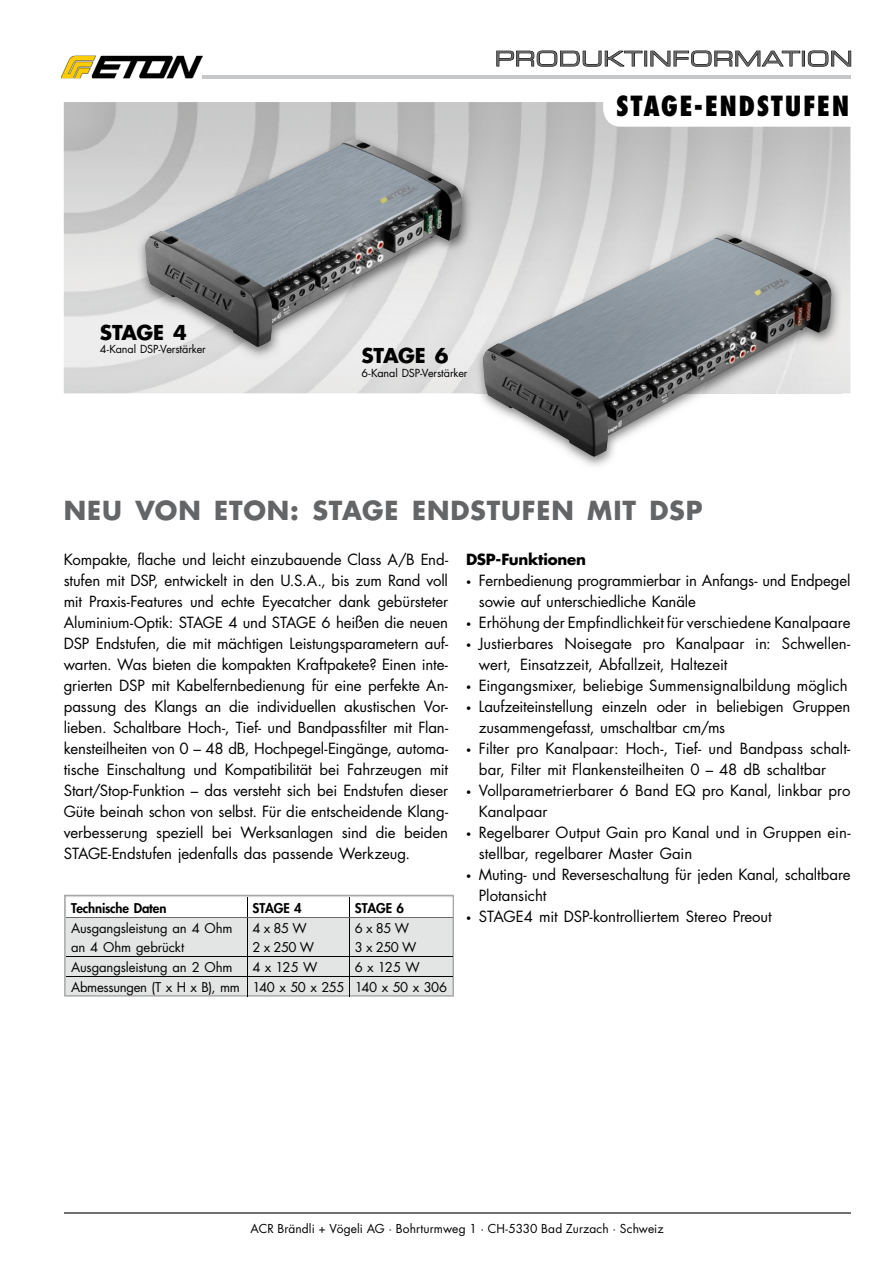
<style>
.page{position:relative;width:893px;height:1263px;background:#fff}
.page>*{position:absolute;margin:0;border:0;box-sizing:border-box;transform-origin:0 0}
.t1{font:800 condensed 27px "Futura";letter-spacing:.05em;color:#000}
.t2{font:700 25.5px "Futura";letter-spacing:.03em;color:#646567}
.t3{font:20.4px "Eurostile LT Std Ex 2";letter-spacing:.01em;color:#666}
.t4{font:700 19.95px "Futura";letter-spacing:-.02em;color:#000}
.t5{font:15px/21px "Futura";letter-spacing:-.005em;color:#000;text-align:justify}
.t6{font:700 15px "Futura";letter-spacing:-.015em;color:#000}
.t7{font:13.05px/18.9px "Futura";letter-spacing:-.015em;color:#000}
.t8{font:800 13.05px "Futura";letter-spacing:-.01em;color:#000}
.t9{font:12px "Futura";letter-spacing:.005em;color:#000}
.t10{font:10.8px "Futura";letter-spacing:-.01em;color:#000}
.s1{font-weight:700}
</style>
<div class="page">
<hr style="left:64px;top:1212px;width:786px;height:1px;background:#707172">
<hr style="left:203px;top:75px;width:647px;height:3px;background:#c6c7c8">
<img style="left:61px;top:56px;width:142px;height:22px">
<svg style="left:496px;top:50px;width:146px;height:17px"></svg>
<div style="left:644px;top:51px;width:3px;height:15px;border:1px solid #000"></div>
<svg style="left:650px;top:50px;width:150px;height:17px"></svg>
<div style="left:802px;top:51px;width:3px;height:15px;border:1px solid #000"></div>
<svg style="left:808px;top:50px;width:43px;height:17px"></svg>
<img style="left:64px;top:102px;width:786px;height:291px">
<svg style="left:603px;top:102px;width:247px;height:25px"></svg>
<svg style="left:64px;top:895px;width:390px;height:102px"></svg>
<hr style="left:66px;top:917px;width:181px;height:1px;background:#696a6b">
<hr style="left:247px;top:917px;width:103px;height:1px;background:#696a6b">
<hr style="left:350px;top:917px;width:102px;height:1px;background:#696a6b">
<img style="left:137px;top:134px;width:336px;height:226px">
<img style="left:278px;top:139px;width:76px;height:37px">
<img style="left:475px;top:229px;width:367px;height:237px">
<img style="left:655px;top:234px;width:69px;height:34px">
<h3 class="t3" style="left:495px;top:45px;width:359px">PRODUKTINFORMATION</h3>
<h1 class="t1" style="left:616px;top:88px;width:235px">STAGE-ENDSTUFEN</h1>
<h3 class="t4" style="left:100px;top:318px;width:88px">STAGE 4</h3>
<p class="t10" style="left:100px;top:342px;width:107px">4-Kanal DSP-Verstärker</p>
<h3 class="t4" style="left:361px;top:342px;width:88px">STAGE 6</h3>
<p class="t10" style="left:361px;top:365px;width:108px">6-Kanal DSP-Verstärker</p>
<h2 class="t2" style="left:64px;top:493px;width:640px">NEU VON ETON: STAGE ENDSTUFEN MIT DSP</h2>
<p class="t5" style="left:64px;top:548px;width:386px">Kompakte, flache und leicht einzubauende Class A/B End&shy;stufen mit DSP, entwickelt in den U.S.A., bis zum Rand voll mit Praxis-Features und echte Eyecatcher dank gebürsteter Aluminium-Optik: STAGE 4 und STAGE 6 heißen die neuen DSP Endstufen, die mit mächtigen Leistungsparametern auf&shy;warten. Was bieten die kompakten Kraftpakete? Einen inte&shy;grierten DSP mit Kabelfernbedienung für eine perfekte An&shy;passung des Klangs an die individuellen akustischen Vor&shy;lieben. Schaltbare Hoch-, Tief- und Bandpassfilter mit Flan&shy;kensteilheiten von 0 – 48 dB, Hochpegel-Eingänge, automa&shy;tische Einschaltung und Kompati bilität bei Fahrzeugen mit Start/Stop-Funktion – das versteht sich bei Endstufen dieser Güte beinah schon von selbst. Für die entscheidende Klang&shy;verbesserung speziell bei Werksanlagen sind die beiden STAGE-Endstufen jedenfalls das passende Werkzeug.</p>
<p class="t6" style="left:466px;top:549px;width:121px">DSP-Funktionen</p>
<p class="t5" style="left:466px;top:570px;width:386px"><span class="s1">·</span> Fernbedienung programmierbar in Anfangs- und Endpegel</p>
<p class="t5" style="left:479px;top:591px;width:218px">sowie auf unterschiedliche Kanäle</p>
<p class="t5" style="left:466px;top:612px;width:386px"><span class="s1">·</span> Erhöhung der Empfindlichkeit für verschiedene Kanalpaare</p>
<p class="t5" style="left:466px;top:633px;width:386px"><span class="s1">·</span> Justierbares Noisegate pro Kanalpaar in: Schwellen-</p>
<p class="t5" style="left:479px;top:654px;width:250px">wert, Einsatzzeit, Abfallzeit, Haltezeit</p>
<p class="t5" style="left:466px;top:675px;width:383px"><span class="s1">·</span> Eingangsmixer, beliebige Summensignalbildung möglich</p>
<p class="t5" style="left:466px;top:696px;width:386px"><span class="s1">·</span> Laufzeiteinstellung einzeln oder in beliebigen Gruppen</p>
<p class="t5" style="left:479px;top:717px;width:248px">zusammengefasst, umschaltbar cm/ms</p>
<p class="t5" style="left:466px;top:738px;width:386px"><span class="s1">·</span> Filter pro Kanalpaar: Hoch-, Tief- und Bandpass schalt-</p>
<p class="t5" style="left:479px;top:759px;width:349px">bar, Fil ter mit Flankensteilheiten 0 – 48 dB schaltbar</p>
<p class="t5" style="left:466px;top:780px;width:386px"><span class="s1">·</span> Vollparametrierbarer 6 Band EQ pro Kanal, linkbar pro</p>
<p class="t5" style="left:479px;top:801px;width:70px">Ka nal paar</p>
<p class="t5" style="left:466px;top:822px;width:386px"><span class="s1">·</span> Regelbarer Output Gain pro Kanal und in Gruppen ein-</p>
<p class="t5" style="left:479px;top:843px;width:215px">stellbar, regelbarer Master Gain</p>
<p class="t5" style="left:466px;top:864px;width:386px"><span class="s1">·</span> Muting- und Reverseschaltung für jeden Kanal, schaltbare</p>
<p class="t5" style="left:479px;top:885px;width:69px">Plot ansicht</p>
<p class="t5" style="left:466px;top:906px;width:307px"><span class="s1">·</span> STAGE4 mit DSP-kontrolliertem Stereo Preout</p>
<p class="t8" style="left:71px;top:899px;width:97px">Technische Daten</p>
<p class="t8" style="left:252px;top:899px;width:51px">STAGE 4</p>
<p class="t8" style="left:355px;top:899px;width:51px">STAGE 6</p>
<p class="t7" style="left:71px;top:918px;width:163px">Ausgangsleistung an 4 Ohm an 4 Ohm gebrückt</p>
<p class="t7" style="left:252px;top:918px;width:63px">4 x 85 W<br>2 x 250 W</p>
<p class="t7" style="left:355px;top:918px;width:63px">6 x 85 W<br>3 x 250 W</p>
<p class="t7" style="left:71px;top:957px;width:163px">Ausgangsleistung an 2 Ohm</p>
<p class="t7" style="left:252px;top:957px;width:66px">4 x 125 W</p>
<p class="t7" style="left:71px;top:957px;width:377px;line-height:20.1px;text-indent:284px">6 x 125 W<br>Abmessungen (T x H x B), mm 140 x 50 x 255 140 x 50 x 306</p>
<p class="t9" style="left:251px;top:1220px;width:415px">ACR Brändli + Vögeli AG · Bohrturmweg 1 · CH-5330 Bad Zurzach · Schweiz</p>
</div>
